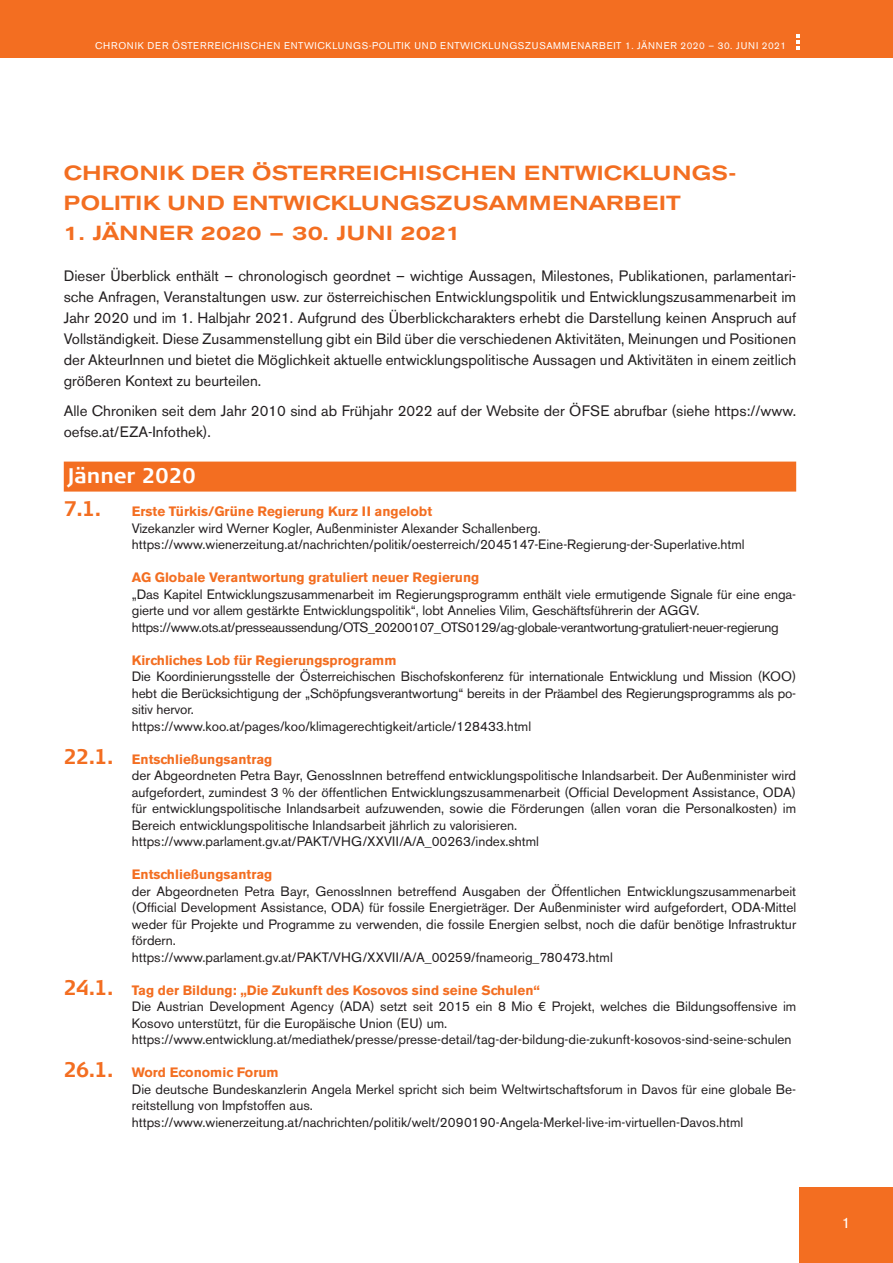
<style>
.page{position:relative;width:893px;height:1263px;background:#fff}
.page>*{position:absolute;margin:0;border:0;box-sizing:border-box;transform-origin:0 0}
.t1{font:700 21px "Signa Column";color:#fff}
.t2{font:700 21px "Signa Column";color:#f36e21}
.t3{font:500 expanded 20.25px/30px "Akzidenz Grotesk BE";letter-spacing:.02em;color:#f36e21}
.t4{font:500 expanded 20.25px "Akzidenz Grotesk BE";color:#f36e21}
.t5{font:15px/21px "Akzidenz Grotesk BE";color:#231f20;text-align:justify}
.t6{font:15px "Akzidenz Grotesk BE";color:#fff}
.t7{font:13.5px/16.5px "Akzidenz Grotesk BE";color:#231f20}
.t8{font:700 13.5px "Akzidenz Grotesk BE";color:#f36e21}
.t9{font:9.75px "Akzidenz Grotesk BE";letter-spacing:.07em;color:#fff}
.s1{font-family:"Signa Column";font-weight:700;font-size:21px;color:#f36e21}
.s2{font-weight:700;color:#f36e21}
</style>
<div class="page">
<div style="left:0;top:0;width:893px;height:58px;background:#f36e21"></div>
<svg style="left:796px;top:34px;width:3px;height:15px"></svg>
<div style="left:799px;top:1188px;width:94px;height:75px;background:#f36e21"></div>
<div style="left:64px;top:462px;width:732px;height:30px;background:#f36e21"></div>
<p class="t9" style="left:95px;top:40px;width:692px">CHRONIK DER ÖSTERREICHISCHEN ENTWICKLUNGS-POLITIK UND ENTWICKLUNGSZUSAMMENARBEIT 1. JÄNNER 2020 – 30. JUNI 2021</p>
<h2 class="t3" style="left:64px;top:158px;width:674px">CHRONIK DER ÖSTERREICHISCHEN ENTWICKLUNGS-<br>POLITIK UND ENTWICKLUNGSZUSAMMENARBEIT</h2>
<h2 class="t4" style="left:64px;top:221px;width:399px">1. JÄNNER 2020 – 30. JUNI 2021</h2>
<p class="t5" style="left:64px;top:266px;width:734px">Dieser Überblick enthält – chronologisch geordnet – wichtige Aussagen, Milestones, Publikationen, parlamentari&shy;sche Anfragen, Veranstaltungen usw. zur österreichischen Entwicklungspolitik und Entwicklungszusammenarbeit im Jahr 2020 und im 1. Halbjahr 2021. Aufgrund des Überblickcharakters erhebt die Darstellung keinen Anspruch auf Vollständigkeit. Diese Zusammenstellung gibt ein Bild über die verschiedenen Aktivitäten, Meinungen und Positionen der AkteurInnen und bietet die Möglichkeit aktuelle entwicklungspolitische Aussagen und Aktivitäten in einem zeitlich größeren Kontext zu beurteilen.</p>
<p class="t5" style="left:64px;top:400px;width:734px">Alle Chroniken seit dem Jahr 2010 sind ab Frühjahr 2022 auf der Website der ÖFSE abrufbar (siehe https://www. oefse.at/EZA-Infothek).</p>
<h1 class="t1" style="left:68px;top:463px;width:129px">Jänner 2020</h1>
<h1 class="t2" style="left:64px;top:496px;width:39px">7.1.</h1>
<p class="t8" style="left:132px;top:504px;width:302px">Erste Türkis/Grüne Regierung Kurz II angelobt</p>
<p class="t7" style="left:132px;top:520px;width:614px">Vizekanzler wird Werner Kogler, Außenminister Alexander Schallenberg. https://www.wienerzeitung.at/nachrichten/politik/oesterreich/2045147-Eine-Regierung-der-Superlative.html</p>
<p class="t8" style="left:132px;top:569px;width:349px">AG Globale Verantwortung gratuliert neuer Regierung</p>
<p class="t7" style="left:132px;top:586px;width:666px">„Das Kapitel Entwicklungszusammenarbeit im Regierungsprogramm enthält viele ermutigende Signale für eine enga&shy;gierte und vor allem gestärkte Entwicklungspolitik“, lobt Annelies Vilim, Geschäftsführerin der AGGV. https://www.ots.at/presseaussendung/OTS_20200107_OTS0129/ag-globale-verantwortung-gratuliert-neuer-regierung</p>
<p class="t8" style="left:132px;top:652px;width:266px">Kirchliches Lob für Regierungsprogramm</p>
<p class="t7" style="left:132px;top:668px;width:666px">Die Koordinierungsstelle der Österreichischen Bischofskonferenz für internationale Entwicklung und Mission (KOO) hebt die Berücksichtigung der „Schöpfungsverantwortung“ bereits in der Präambel des Regierungsprogramms als po&shy;sitiv hervor.<br>https://www.koo.at/pages/koo/klimagerechtigkeit/article/128433.html</p>
<p class="t7" style="left:132px;top:751px;width:666px;text-indent:-68px"><span class="s1">22.1.</span> <span class="s2">Entschließungsantrag<br></span>der Abgeordneten Petra Bayr, GenossInnen betreffend entwicklungspolitische Inlandsarbeit. Der Außenminister wird aufgefordert, zumindest 3 % der öffentlichen Entwicklungszusammenarbeit (Official Development Assistance, ODA) für entwicklungspolitische Inlandsarbeit aufzuwenden, sowie die Förderungen (allen voran die Personalkosten) im Bereich entwicklungspolitische Inlandsarbeit jährlich zu valorisieren. https://www.parlament.gv.at/PAKT/VHG/XXVII/A/A_00263/index.shtml</p>
<p class="t8" style="left:132px;top:866px;width:142px">Entschließungsantrag</p>
<p class="t7" style="left:132px;top:883px;width:666px">der Abgeordneten Petra Bayr, GenossInnen betreffend Ausgaben der Öffentlichen Entwicklungszusammenarbeit (Official Development Assistance, ODA) für fossile Energieträger. Der Außenminister wird aufgefordert, ODA-Mittel weder für Projekte und Programme zu verwenden, die fossile Energien selbst, noch die dafür benötige Infrastruktur fördern.<br>https://www.parlament.gv.at/PAKT/VHG/XXVII/A/A_00259/fnameorig_780473.html</p>
<p class="t7" style="left:132px;top:982px;width:666px;text-indent:-68px"><span class="s1">24.1.</span> <span class="s2">Tag der Bildung: „Die Zukunft des Kosovos sind seine Schulen“<br></span>Die Austrian Development Agency (ADA) setzt seit 2015 ein 8 Mio € Projekt, welches die Bildungsoffensive im Kosovo unterstützt, für die Europäische Union (EU) um. https://www.entwicklung.at/mediathek/presse/presse-detail/tag-der-bildung-die-zukunft-kosovos-sind-seine-schulen</p>
<p class="t7" style="left:132px;top:1064px;width:666px;text-indent:-68px"><span class="s1">26.1.</span> <span class="s2">Word Economic Forum<br></span>Die deutsche Bundeskanzlerin Angela Merkel spricht sich beim Weltwirtschaftsforum in Davos für eine globale Be&shy;reitstellung von Impfstoffen aus. https://www.wienerzeitung.at/nachrichten/politik/welt/2090190-Angela-Merkel-live-im-virtuellen-Davos.html</p>
<p class="t6" style="left:842px;top:1214px;width:10px">1</p>
</div>
